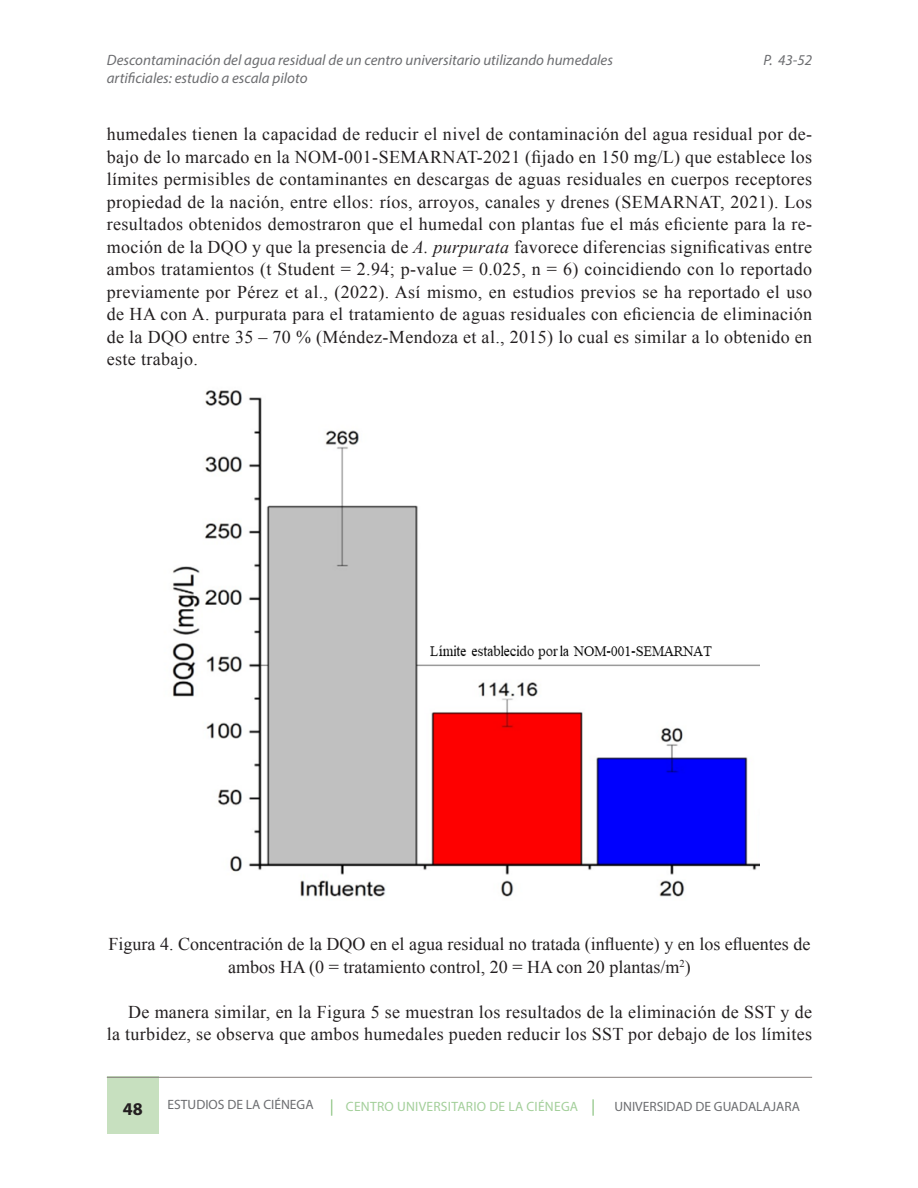
<style>
.page{position:relative;width:918px;height:1188px;background:#fff}
.page>*{position:absolute;margin:0;border:0;box-sizing:border-box;transform-origin:0 0}
.Texto_artículo{font:18px/22.5px "Times New Roman";letter-spacing:.015em;color:#231f20;text-align:justify}
.Título_tabla{font:18px/22.5px "Times New Roman";color:#231f20;text-align:center}
.t1{font:700 18px "Myriad Pro";color:#231f20}
.t2{font:italic 15px/18px "Myriad Pro";color:#6c6d70}
.t3{font:13.5px "Myriad Pro";color:#6c6d70}
.t4{font:13.5px "Myriad Pro";letter-spacing:.02em;color:#a3cf9a}
.s1{font-style:italic}
</style>
<div class="page">
<div style="left:107px;top:1077px;width:52px;height:57px;background:#c7e0bf"></div>
<svg style="left:331px;top:1099px;width:1px;height:17px"></svg>
<svg style="left:592px;top:1099px;width:2px;height:17px"></svg>
<hr style="left:107px;top:1077px;width:705px;height:1px;background:#867f7c">
<img style="left:172px;top:390px;width:587px;height:507px">
<p class="t2" style="left:107px;top:51px;width:508px">Descontaminación del agua residual de un centro universitario utilizando humedales artificiales: estudio a escala piloto</p>
<p class="t2" style="left:763px;top:51px;width:50px">P. 43-52</p>
<p class="Texto_artículo" style="left:107px;top:122px;width:707px">humedales tienen la capacidad de reducir el nivel de contaminación del agua residual por de&shy;bajo de lo marcado en la NOM-001-SEMARNAT-2021 (fijado en 150 mg/L) que establece los límites permisibles de contaminantes en descargas de aguas residuales en cuerpos receptores propiedad de la nación, entre ellos: ríos, arroyos, canales y drenes (SEMARNAT, 2021). Los resultados obtenidos demostraron que el humedal con plantas fue el más eficiente para la re&shy;moción de la DQO y que la presencia de <span class="s1">A. purpurata</span> favorece diferencias significativas entre ambos tratamientos (t Student = 2.94; p-value = 0.025, n = 6) coincidiendo con lo reportado previamente por Pérez et al., (2022). Así mismo, en estudios previos se ha reportado el uso de HA con A. purpurata para el tratamiento de aguas residuales con eficiencia de eliminación de la DQO entre 35 – 70 % (Méndez-Mendoza et al., 2015) lo cual es similar a lo obtenido en este trabajo.</p>
<p class="Título_tabla" style="left:109px;top:932px;width:703px">Figura 4. Concentración de la DQO en el agua residual no tratada (influente) y en los efluentes de ambos HA (0 = tratamiento control, 20 = HA con 20 plantas/m<sup>2</sup>)</p>
<p class="Texto_artículo" style="left:107px;top:1000px;width:707px;text-align:right">De manera similar, en la Figura 5 se muestran los resultados de la eliminación de SST y de<br>la turbidez, se observa que ambos humedales pueden reducir los SST por debajo de los límites</p>
<p class="t1" style="left:123px;top:1097px;width:21px">48</p>
<p class="t3" style="left:168px;top:1097px;width:147px">ESTUDIOS DE LA CIÉNEGA</p>
<p class="t4" style="left:346px;top:1099px;width:234px">CENTRO UNIVERSITARIO DE LA CIÉNEGA</p>
<p class="t3" style="left:614px;top:1099px;width:187px">UNIVERSIDAD DE GUADALAJARA</p>
</div>
